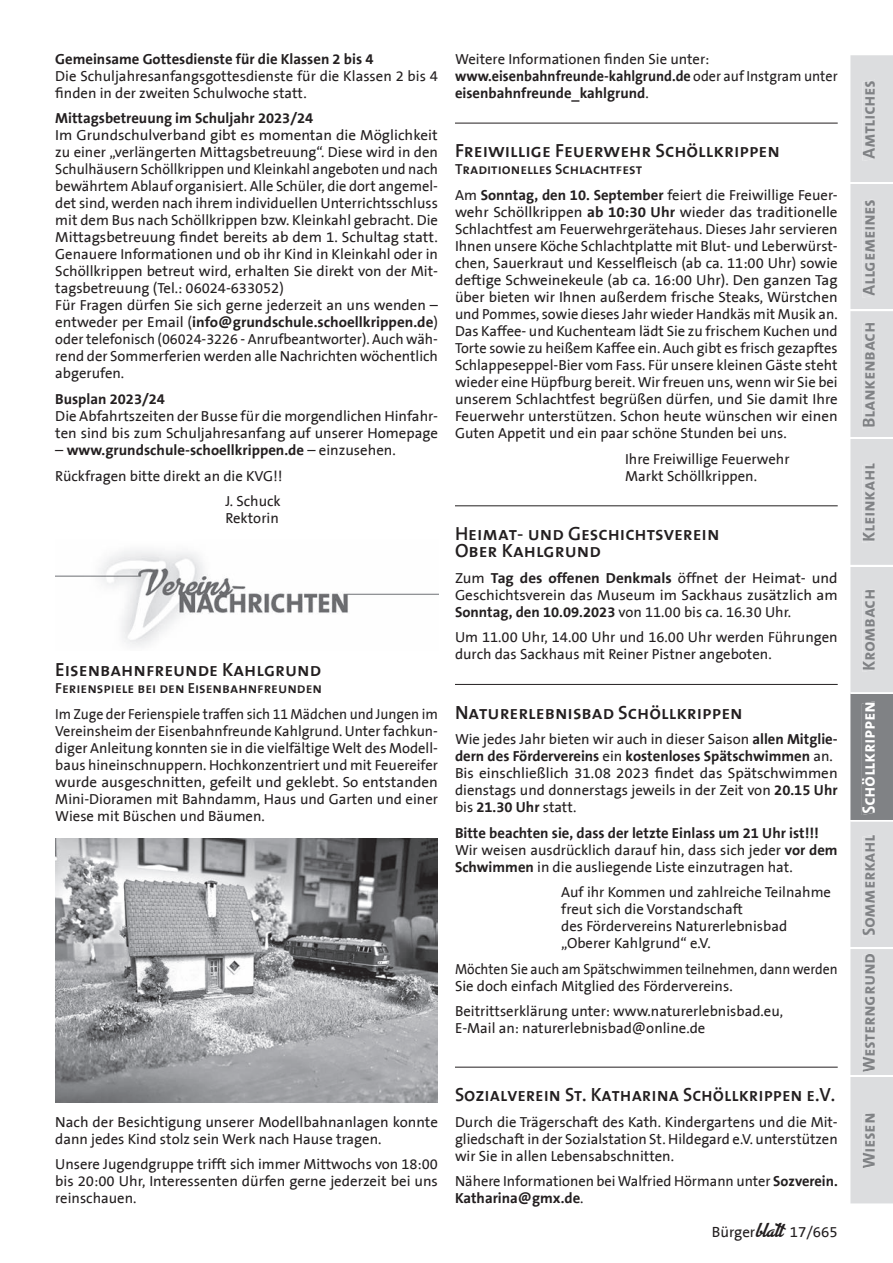
<style>
.page{position:relative;width:893px;height:1263px;background:#fff}
.page>*{position:absolute;margin:0;border:0;box-sizing:border-box;transform-origin:0 0}
.t1{font:19.2px/17px "The Sans Semi Bold Caps";color:#231f20}
.t2{font:19.2px "The Sans Semi Bold Caps";color:#231f20;scale:.96 1}
.t3{font:italic 18px "The Sans Bold Caps";color:#808285}
.t4{font:italic 18px "The Sans Bold Caps";color:#fff}
.t5{font:15px "The Sans B5 Plain";color:#231f20}
.t6{font:14.7px/17px "The Sans B5 Plain";color:#231f20}
.t7{font:14.7px/17px "The Sans B5 Plain";color:#231f20;text-align:justify;scale:.95 1}
.t8{font:700 14.7px "The Sans B7";color:#231f20}
.t9{font:14.7px/17px "The Sans B5 Plain";color:#231f20;scale:.93 1}
.t10{font:700 14.7px/17px "The Sans B7";color:#231f20;scale:.96 1}
.t11{font:14.7px "The Sans Semi Bold Caps";color:#231f20}
.s1{font-family:"The Sans B5 Plain";font-weight:400}
.s2{font-family:"The Sans B7";font-weight:700}
.s3{font-family:"Advertising Script";font-weight:700;font-size:16.5px}
</style>
<div class="page">
<div style="left:850px;top:55px;width:43px;height:1148px;background:#dcdddf"></div>
<hr style="left:850px;top:947px;width:43px;height:2px;background:#fff">
<hr style="left:850px;top:1075px;width:43px;height:1px;background:#fff">
<hr style="left:850px;top:437px;width:43px;height:2px;background:#fff">
<hr style="left:850px;top:565px;width:43px;height:1px;background:#fff">
<hr style="left:850px;top:182px;width:43px;height:2px;background:#fff">
<hr style="left:850px;top:310px;width:43px;height:1px;background:#fff">
<svg style="left:863px;top:80px;width:12px;height:81px"></svg>
<svg style="left:863px;top:199px;width:12px;height:99px"></svg>
<svg style="left:862px;top:322px;width:13px;height:107px"></svg>
<svg style="left:863px;top:463px;width:12px;height:80px"></svg>
<svg style="left:863px;top:589px;width:12px;height:83px"></svg>
<div style="left:850px;top:692px;width:43px;height:129px;background:#808285"></div>
<svg style="left:862px;top:834px;width:13px;height:103px"></svg>
<svg style="left:863px;top:953px;width:12px;height:119px"></svg>
<svg style="left:863px;top:1112px;width:12px;height:56px"></svg>
<hr style="left:455px;top:123px;width:383px;height:1px;background:#231f20">
<hr style="left:455px;top:506px;width:383px;height:1px;background:#231f20">
<hr style="left:455px;top:684px;width:383px;height:1px;background:#231f20">
<hr style="left:455px;top:1067px;width:383px;height:1px;background:#231f20">
<img style="left:55px;top:550px;width:383px;height:96px">
<img style="left:55px;top:838px;width:383px;height:264px">
<p class="t8" style="left:55px;top:51px;width:320px">Gemeinsame Gottesdienste für die Klassen 2 bis 4</p>
<p class="t6" style="left:55px;top:68px;width:384px">Die Schuljahresanfangsgottesdienste für die Klassen 2 bis 4 finden in der zweiten Schulwoche statt.</p>
<p class="t8" style="left:55px;top:111px;width:260px">Mittagsbetreuung im Schuljahr 2023/24</p>
<p class="t6" style="left:55px;top:127px;width:384px">Im Grundschulverband gibt es momentan die Möglichkeit zu einer „verlängerten Mittagsbetreuung“. Diese wird in den Schulhäusern Schöllkrippen und Kleinkahl angeboten und nach bewährtem Ablauf organisiert. Alle Schüler, die dort angemel&shy;det sind, werden nach ihrem individuellen Unterrichtsschluss mit dem Bus nach Schöllkrippen bzw. Kleinkahl gebracht. Die Mittagsbetreuung findet bereits ab dem 1. Schultag statt.<br>Genauere Informationen und ob ihr Kind in Kleinkahl oder in Schöllkrippen betreut wird, erhalten Sie direkt von der Mit&shy;tagsbetreuung (Tel.: 06024-633052)<br>Für Fragen dürfen Sie sich gerne jederzeit an uns wenden –</p>
<p class="t8" style="left:55px;top:315px;width:384px"><span class="s1">entweder per Email (</span>info@grundschule.schoellkrippen.de<span class="s1">)</span></p>
<p class="t6" style="left:55px;top:332px;width:384px;text-align:justify">oder telefonisch (06024-3226 - Anrufbeantworter). Auch wäh&shy;rend der Sommerferien werden alle Nachrichten wöchentlich abgerufen.</p>
<p class="t8" style="left:55px;top:391px;width:111px">Busplan 2023/24</p>
<p class="t6" style="left:55px;top:408px;width:384px">Die Abfahrtszeiten der Busse für die morgendlichen Hinfahr&shy;ten sind bis zum Schuljahresanfang auf unserer Homepage</p>
<p class="t8" style="left:55px;top:442px;width:342px"><span class="s1">–</span> www.grundschule-schoellkrippen.de <span class="s1">– einzusehen.</span></p>
<p class="t6" style="left:55px;top:463px;width:229px;line-height:25.5px;text-align:right">Rückfragen bitte direkt an die KVG!!<br>J. Schuck</p>
<p class="t6" style="left:225px;top:510px;width:55px">Rektorin</p>
<h1 class="t1" style="left:55px;top:661px;width:267px">Eisenbahnfreunde Kahlgrund</h1>
<p class="t11" style="left:55px;top:676px;width:268px">Ferienspiele bei den Eisenbahnfreunden</p>
<p class="t7" style="left:55px;top:706px;width:404px">Im Zuge der Ferienspiele traffen sich 11 Mädchen und Jungen im Vereinsheim der Eisenbahnfreunde Kahlgrund. Unter fachkun&shy;diger Anleitung konnten sie in die vielfältige Welt des Modell&shy;baus hineinschnuppern. Hochkonzentriert und mit Feuereifer wurde ausgeschnitten, gefeilt und geklebt. So entstanden Mini-Dioramen mit Bahndamm, Haus und Garten und einer Wiese mit Büschen und Bäumen.</p>
<p class="t6" style="left:455px;top:51px;width:256px">Weitere Informationen finden Sie unter:</p>
<p class="t10" style="left:455px;top:68px;width:400px">www.eisenbahnfreunde-kahlgrund.de <span class="s1">oder auf Instgram unter </span>eisenbahnfreunde_kahlgrund<span class="s1">.</span></p>
<h1 class="t1" style="left:455px;top:142px;width:326px">Freiwillige Feuerwehr Schöllkrippen</h1>
<p class="t11" style="left:455px;top:157px;width:189px">Traditionelles Schlachtfest</p>
<p class="t6" style="left:455px;top:187px;width:384px;text-align:justify">Am <span class="s2">Sonntag, den 10. September</span> feiert die Freiwillige Feuer&shy;wehr Schöllkrippen <span class="s2">ab 10:30 Uhr</span> wieder das traditionelle Schlachtfest am Feuerwehrgerätehaus. Dieses Jahr servieren Ihnen unsere Köche Schlachtplatte mit Blut- und Leberwürst&shy;chen, Sauerkraut und Kesselfleisch (ab ca. 11:00 Uhr) sowie deftige Schweinekeule (ab ca. 16:00 Uhr). Den ganzen Tag über bieten wir Ihnen außerdem frische Steaks, Würstchen und Pommes, sowie dieses Jahr wieder Handkäs mit Musik an.<br>Das Kaffee- und Kuchenteam lädt Sie zu frischem Kuchen und Torte sowie zu heißem Kaffee ein. Auch gibt es frisch gezapftes Schlappeseppel-Bier vom Fass. Für unsere kleinen Gäste steht wieder eine Hüpfburg bereit. Wir freuen uns, wenn wir Sie bei unserem Schlachtfest begrüßen dürfen, und Sie damit Ihre Feuerwehr unterstützen. Schon heute wünschen wir einen Guten Appetit und ein paar schöne Stunden bei uns.</p>
<p class="t6" style="left:625px;top:451px;width:166px">Ihre Freiwillige Feuerwehr<br>Markt Schöllkrippen.</p>
<h1 class="t1" style="left:455px;top:524px;width:266px">Heimat- und Geschichtsverein<br>Ober Kahlgrund</h1>
<p class="t6" style="left:455px;top:570px;width:384px;text-align:justify">Zum <span class="s2">Tag des offenen Denkmals</span> öffnet der Heimat- und Geschichtsverein das Museum im Sackhaus zusätzlich am <span class="s2">Sonntag, den 10.09.2023</span> von 11.00 bis ca. 16.30 Uhr.</p>
<p class="t6" style="left:455px;top:629px;width:384px">Um 11.00 Uhr, 14.00 Uhr und 16.00 Uhr werden Führungen durch das Sackhaus mit Reiner Pistner angeboten.</p>
<h1 class="t1" style="left:455px;top:703px;width:289px">Naturerlebnisbad Schöllkrippen</h1>
<p class="t6" style="left:455px;top:731px;width:384px">Wie jedes Jahr bieten wir auch in dieser Saison <span class="s2">allen Mitglie-</span></p>
<p class="t8" style="left:455px;top:748px;width:379px">dern des Fördervereins <span class="s1">ein</span> kostenloses Spätschwimmen <span class="s1">an.</span></p>
<p class="t6" style="left:455px;top:765px;width:384px;text-align:justify">Bis einschließlich 31.08 2023 findet das Spätschwimmen dienstags und donnerstags jeweils in der Zeit von <span class="s2">20.15 Uhr </span>bis <span class="s2">21.30 Uhr</span> statt.</p>
<p class="t8" style="left:455px;top:825px;width:365px">Bitte beachten sie, dass der letzte Einlass um 21 Uhr ist!!!</p>
<p class="t6" style="left:455px;top:842px;width:384px">Wir weisen ausdrücklich darauf hin, dass sich jeder <span class="s2">vor dem<br>Schwimmen</span> in die ausliegende Liste einzutragen hat.</p>
<p class="t6" style="left:561px;top:884px;width:271px">Auf ihr Kommen und zahlreiche Teilnahme freut sich die Vorstandschaft<br>des Fördervereins Naturerlebnisbad „Oberer Kahlgrund“ e.V.</p>
<p class="t9" style="left:455px;top:961px;width:413px">Möchten Sie auch am Spätschwimmen teilnehmen, dann werden<br>Sie doch einfach Mitglied des Fördervereins.</p>
<p class="t6" style="left:455px;top:1003px;width:330px">Beitrittserklärung unter: www.naturerlebnisbad.eu,<br>E-Mail an: naturerlebnisbad@online.de</p>
<p class="t6" style="left:55px;top:1114px;width:384px">Nach der Besichtigung unserer Modellbahnanlagen konnte dann jedes Kind stolz sein Werk nach Hause tragen.</p>
<p class="t6" style="left:55px;top:1156px;width:384px;text-align:justify">Unsere Jugendgruppe trifft sich immer Mittwochs von 18:00 bis 20:00 Uhr, Interessenten dürfen gerne jederzeit bei uns reinschauen.</p>
<h1 class="t2" style="left:455px;top:1079px;width:398px">Sozialverein St. Katharina Schöllkrippen e.V.</h1>
<p class="t6" style="left:455px;top:1114px;width:384px;text-align:justify">Durch die Trägerschaft des Kath. Kindergartens und die Mit&shy;gliedschaft in der Sozialstation St. Hildegard e.V. unterstützen wir Sie in allen Lebensabschnitten.</p>
<p class="t6" style="left:455px;top:1173px;width:384px">Nähere Informationen bei Walfried Hörmann unter <span class="s2">Sozverein.</span></p>
<p class="t8" style="left:455px;top:1191px;width:130px">Katharina@gmx.de<span class="s1">.</span></p>
<p class="t5" style="left:712px;top:1224px;width:127px">Bürger<span class="s3">blatt</span> 17/665</p>
<p class="t3" style="left:854px;top:158px;width:86px;rotate:-90deg">Amtliches</p>
<p class="t3" style="left:854px;top:295px;width:103px;rotate:-90deg">Allgemeines</p>
<p class="t3" style="left:854px;top:427px;width:112px;rotate:-90deg">Blankenbach</p>
<p class="t3" style="left:854px;top:541px;width:86px;rotate:-90deg">Kleinkahl</p>
<p class="t3" style="left:854px;top:670px;width:88px;rotate:-90deg">Krombach</p>
<p class="t4" style="left:854px;top:813px;width:119px;rotate:-90deg">Schöllkrippen</p>
<p class="t3" style="left:854px;top:935px;width:108px;rotate:-90deg">Sommerkahl</p>
<p class="t3" style="left:854px;top:1072px;width:126px;rotate:-90deg">Westerngrund</p>
<p class="t3" style="left:854px;top:1168px;width:63px;rotate:-90deg">Wiesen</p>
</div>
